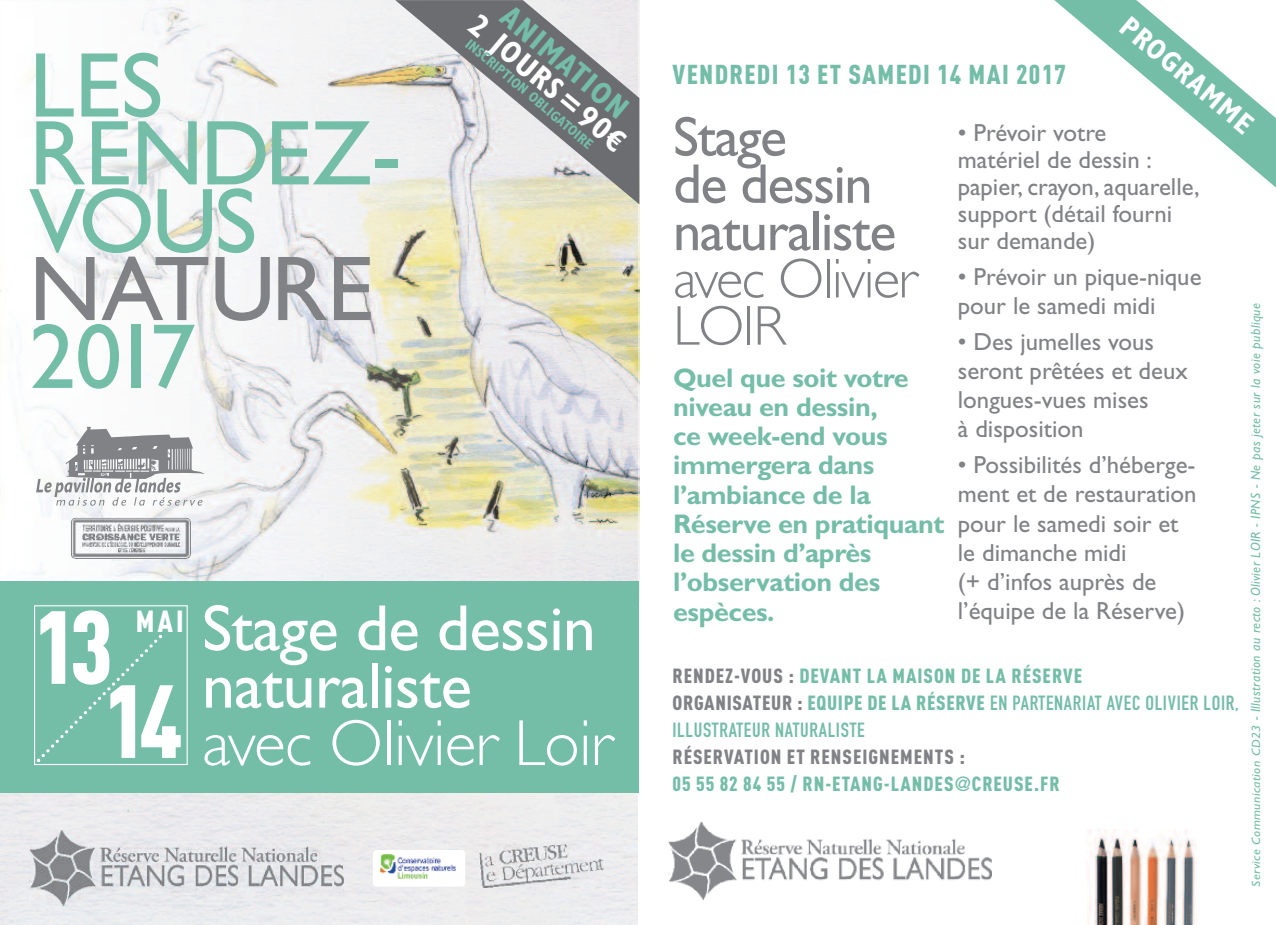
<style>
.page{position:relative;width:1276px;height:925px;background:#fff}
.page>*{position:absolute;margin:0;border:0;box-sizing:border-box;transform-origin:0 0}
.t1{font:900 101.92px "DIN Cond";color:#fff}
.t2{font:92.48px/67.7px "Gill Sans Std";letter-spacing:-.03em;color:#74bda7}
.t3{font:92.48px "Gill Sans Std";color:#808285}
.t4{font:65.48px/57.4px "Gill Sans Std";letter-spacing:-.01em;color:#fff}
.t5{font:300 65.48px "Gill Sans Std";letter-spacing:-.01em;color:#fff}
.t6{font:56.25px/47.2px "Gill Sans Std";letter-spacing:-.025em;color:#808285}
.t7{font:300 56.25px/47.2px "Gill Sans Std";letter-spacing:-.025em;color:#808285}
.t8{font:700 condensed 31.5px "Gill Sans Std";color:#fff}
.t9{font:700 condensed 31.5px "Gill Sans Std";color:#74bda7}
.t10{font:900 30.15px "DIN Cond";color:#fff}
.t11{font:700 condensed 29.25px "Gill Sans Std";color:#fff}
.t12{font:700 27px/29.2px "Gill Sans Std";letter-spacing:-.015em;color:#74bda7}
.t13{font:900 27px "DIN Cond";letter-spacing:.05em;color:#74bda7}
.t14{font:24.75px/29.2px "Gill Sans Std";color:#808285}
.t15{font:900 20.25px/27px "DIN Cond";letter-spacing:.05em;color:#74bda7}
.t16{font:20.25px/27px "DIN Engschrift";letter-spacing:.035em;color:#74bda7}
.t17{font:700 condensed 14.62px "Gill Sans Std";color:#74bda7}
.t18{font:italic 13.5px "Gill Sans Std";letter-spacing:.03em;color:#74bda7}
.s1{font-size:12.15px}
.s2{color:#808285}
.s3{font-family:"DIN Cond";font-weight:900;color:#808285}
.s4{font-family:"DIN Cond";font-weight:900}
.s5{font-family:"DIN Engschrift";font-weight:400}
</style>
<div class="page">
<img style="left:668px;top:822px;width:323px;height:77px">
<svg style="left:1054px;top:0;width:222px;height:188px"></svg>
<img style="left:1086px;top:829px;width:109px;height:96px">
<img style="left:0;top:204px;width:639px;height:721px">
<img style="left:0;top:0;width:638px;height:581px">
<svg style="left:395px;top:0;width:244px;height:204px;background:#b7b7b5"></svg>
<div style="left:0;top:581px;width:638px;height:211px;background:#74bda7"></div>
<svg style="left:36px;top:427px;width:168px;height:79px"></svg>
<img style="left:71px;top:517px;width:120px;height:41px">
<div style="left:34px;top:605px;width:154px;height:160px;border:1px solid #fff"></div>
<svg style="left:34px;top:634px;width:129px;height:131px"></svg>
<img style="left:29px;top:830px;width:315px;height:75px">
<div style="left:373px;top:850px;width:92px;height:36px;background:#fff;border-radius:3px"></div>
<img style="left:380px;top:854px;width:76px;height:25px">
<img style="left:479px;top:845px;width:124px;height:42px">
<h2 class="t2" style="left:29px;top:60px;width:373px">Les rendez&shy;vous</h2>
<h2 class="t3" style="left:29px;top:254px;width:345px">nature</h2>
<h2 class="t2" style="left:29px;top:331px;width:168px">2017</h2>
<p class="t9" style="left:513px;top:3px;width:157px;rotate:40deg">animation</p>
<p class="t8" style="left:481px;top:12px;width:195px;rotate:40deg">2 jours=90€</p>
<p class="t17" style="left:471px;top:37px;width:163px;rotate:40deg">inscription obligatoire</p>
<p class="t10" style="left:136px;top:603px;width:49px">MAI</p>
<h1 class="t1" style="left:33px;top:586px;width:81px">13</h1>
<h1 class="t1" style="left:103px;top:661px;width:81px">14</h1>
<h3 class="t4" style="left:202px;top:605px;width:395px">stage de dessin naturaliste</h3>
<h3 class="t5" style="left:202px;top:718px;width:412px">avec Olivier Loir</h3>
<p class="t11" style="left:1131px;top:14px;width:166px;rotate:40deg">programme</p>
<p class="t13" style="left:672px;top:59px;width:395px">VENDREDI 13 ET SAMEDI 14 MAI 2017</p>
<h3 class="t6" style="left:673px;top:118px;width:225px">stage<br>de dessin naturaliste</h3>
<h3 class="t7" style="left:673px;top:260px;width:246px">avec Olivier<br>LOIR</h3>
<p class="t12" style="left:673px;top:365px;width:273px">Quel que soit votre niveau en dessin,<br>ce week-end vous immergera dans l’ambiance de la<br>Réserve en pratiquant le dessin d’après l’observation des espèces.</p>
<p class="t14" style="left:958px;top:122px;width:243px;line-height:27px">• Prévoir votre<br>matériel de dessin : papier, crayon, aquarelle, support (détail fourni sur demande)</p>
<p class="t14" style="left:958px;top:264px;width:245px">• Prévoir un pique-nique pour le samedi midi</p>
<p class="t14" style="left:958px;top:329px;width:231px">• des jumelles vous seront prêtées et deux longues-vues mises<br>à disposition</p>
<p class="t14" style="left:958px;top:452px;width:240px">• Possibilités d’héberge&shy;ment et de restauration pour le samedi soir et le dimanche midi<br>(+ d’infos auprès de l’équipe de la réserve)</p>
<p class="t18" style="left:1250px;top:887px;width:585px;rotate:-90deg"><span class="s1">Service Communication CD23</span> - Illustration au recto : Olivier LOIR - IPNS - Ne pas jeter sur la voie publique</p>
<p class="t15" style="left:672px;top:661px;width:411px"><span class="s2">RENDEZ-VOUS :</span> DEVANT LA MAISON DE LA RÉSERVE</p>
<p class="t16" style="left:672px;top:691px;width:568px"><span class="s3">ORGANISATEUR :</span> <span class="s4">EQUIPE DE LA RÉSERVE</span> EN PARTENARIAT AVEC OLIVIER LOIR,<br>ILLUSTRATEUR NATURALISTE</p>
<p class="t15" style="left:672px;top:742px;width:388px"><span class="s2">RÉSERVATION ET RENSEIGNEMENTS :<br></span>05 55 82 84 55 / RN-ETANG-LANDES<span class="s5">@</span>CREUSE.FR</p>
</div>
